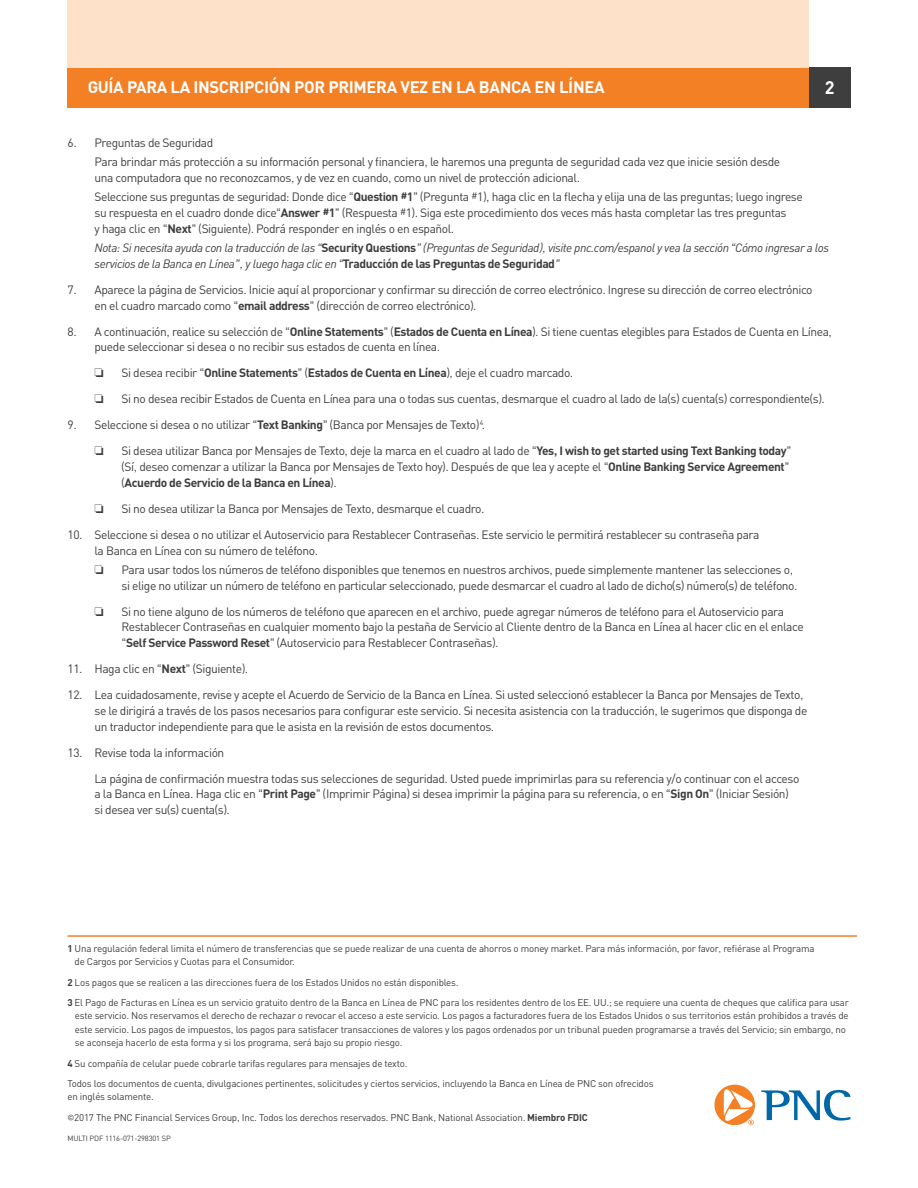
<style>
.page{position:relative;width:918px;height:1188px;background:#fff}
.page>*{position:absolute;margin:0;border:0;box-sizing:border-box;transform-origin:0 0}
.t1{font:700 18px "PNC Sans";color:#fff}
.t2{font:700 16.5px "PNC Sans";letter-spacing:-.02em;color:#fff}
.t3{font:12px/15.8px "PNC Sans";letter-spacing:-.035em;color:#3e3e3f}
.t4{font:italic 12px/15.8px "PNC Sans";letter-spacing:-.035em;color:#3e3e3f}
.t5{font:9.75px/13.5px "PNC Sans";letter-spacing:-.02em;color:#3e3e3f}
.t6{font:7.5px "PNC Sans";letter-spacing:-.02em;color:#3e3e3f}
.s1{font-weight:700}
.s2{font-weight:700;font-style:normal}
</style>
<div class="page">
<svg style="left:761px;top:1090px;width:89px;height:31px"></svg>
<svg style="left:714px;top:1085px;width:41px;height:40px"></svg>
<div style="left:68px;top:68px;width:782px;height:40px;background:#f48026"></div>
<div style="left:68px;top:0;width:741px;height:68px;background:#fee1c9"></div>
<div style="left:809px;top:68px;width:41px;height:40px;background:#3e3e3f"></div>
<hr style="left:68px;top:935px;width:789px;height:2px;background:#f48026">
<h2 class="t2" style="left:88px;top:76px;width:518px">GUÍA PARA LA INSCRIPCIÓN POR PRIMERA VEZ EN LA BANCA EN LÍNEA</h2>
<h1 class="t1" style="left:825px;top:75px;width:11px">2</h1>
<p class="t3" style="left:94px;top:133px;width:687px;line-height:19.2px;text-indent:-27px">6. Preguntas de Seguridad<br>Para brindar más protección a su información personal y financiera, le haremos una pregunta de seguridad cada vez que inicie sesión desde</p>
<p class="t3" style="left:94px;top:168px;width:710px;line-height:19.2px">una computadora que no reconozcamos, y de vez en cuando, como un nivel de protección adicional.<br>Seleccione sus preguntas de seguridad: Donde dice “<span class="s1">Question #1</span>” (Pregunta #1), haga clic en la flecha y elija una de las preguntas; luego ingrese</p>
<p class="t3" style="left:94px;top:205px;width:694px">su respuesta en el cuadro donde dice“<span class="s1">Answer #1</span>” (Respuesta #1). Siga este procedimiento dos veces más hasta completar las tres preguntas y haga clic en “<span class="s1">Next</span>” (Siguiente). Podrá responder en inglés o en español.</p>
<p class="t4" style="left:94px;top:240px;width:736px">Nota: Si necesita ayuda con la traducción de las “<span class="s2">Security Questions</span>” (Preguntas de Seguridad), visite pnc.com/espanol y vea la sección “Cómo ingresar a los servicios de la Banca en Línea”, y luego haga clic en “<span class="s2">Traducción de las Preguntas de Seguridad</span>”</p>
<p class="t3" style="left:94px;top:281px;width:720px;text-indent:-27px">7. Aparece la página de Servicios. Inicie aquí al proporcionar y confirmar su dirección de correo electrónico. Ingrese su dirección de correo electrónico en el cuadro marcado como “<span class="s1">email address</span>” (dirección de correo electrónico).</p>
<p class="t3" style="left:94px;top:323px;width:739px;text-indent:-27px">8. A continuación, realice su selección de “<span class="s1">Online Statements</span>” (<span class="s1">Estados de Cuenta en Línea</span>). Si tiene cuentas elegibles para Estados de Cuenta en Línea, puede seleccionar si desea o no recibir sus estados de cuenta en línea.</p>
<p class="t3" style="left:122px;top:365px;width:453px">Si desea recibir “<span class="s1">Online Statements</span>” (<span class="s1">Estados de Cuenta en Línea</span>), deje el cuadro marcado.</p>
<p class="t3" style="left:122px;top:391px;width:705px">Si no desea recibir Estados de Cuenta en Línea para una o todas sus cuentas, desmarque el cuadro al lado de la(s) cuenta(s) correspondiente(s).</p>
<p class="t3" style="left:68px;top:417px;width:419px">9. Seleccione si desea o no utilizar “<span class="s1">Text Banking</span>” (Banca por Mensajes de Texto)<sup>4</sup>.</p>
<p class="t3" style="left:122px;top:443px;width:671px">Si desea utilizar Banca por Mensajes de Texto, deje la marca en el cuadro al lado de “<span class="s1">Yes, I wish to get started using Text Banking today</span>” (Sí, deseo comenzar a utilizar la Banca por Mensajes de Texto hoy). Después de que lea y acepte el “<span class="s1">Online Banking Service Agreement</span>” (<span class="s1">Acuerdo de Servicio de la Banca en Línea</span>).</p>
<p class="t3" style="left:122px;top:500px;width:364px">Si no desea utilizar la Banca por Mensajes de Texto, desmarque el cuadro.</p>
<p class="t3" style="left:95px;top:526px;width:666px;text-indent:-27px">10. Seleccione si desea o no utilizar el Autoservicio para Restablecer Contraseñas. Este servicio le permitirá restablecer su contraseña para la Banca en Línea con su número de teléfono.</p>
<p class="t3" style="left:122px;top:561px;width:678px">Para usar todos los números de teléfono disponibles que tenemos en nuestros archivos, puede simplemente mantener las selecciones o, si elige no utilizar un número de teléfono en particular seleccionado, puede desmarcar el cuadro al lado de dicho(s) número(s) de teléfono.</p>
<p class="t3" style="left:122px;top:603px;width:684px">Si no tiene alguno de los números de teléfono que aparecen en el archivo, puede agregar números de teléfono para el Autoservicio para<br>Restablecer Contraseñas en cualquier momento bajo la pestaña de Servicio al Cliente dentro de la Banca en Línea al hacer clic en el enlace “<span class="s1">Self Service Password Reset</span>” (Autoservicio para Restablecer Contraseñas).</p>
<p class="t3" style="left:68px;top:661px;width:182px">11. Haga clic en “<span class="s1">Next</span>” (Siguiente).</p>
<p class="t3" style="left:95px;top:687px;width:714px;text-indent:-27px">12. Lea cuidadosamente, revise y acepte el Acuerdo de Servicio de la Banca en Línea. Si usted seleccionó establecer la Banca por Mensajes de Texto, se le dirigirá a través de los pasos necesarios para configurar este servicio. Si necesita asistencia con la traducción, le sugerimos que disponga de un traductor independiente para que le asista en la revisión de estos documentos.</p>
<p class="t3" style="left:95px;top:739px;width:706px;line-height:26px;text-indent:-27px">13. Revise toda la información<br>La página de confirmación muestra todas sus selecciones de seguridad. Usted puede imprimirlas para su referencia y/o continuar con el acceso</p>
<p class="t3" style="left:95px;top:786px;width:696px">a la Banca en Línea. Haga clic en “<span class="s1">Print Page</span>” (Imprimir Página) si desea imprimir la página para su referencia, o en “<span class="s1">Sign On</span>” (Iniciar Sesión) si desea ver su(s) cuenta(s).</p>
<p class="t5" style="left:75px;top:941px;width:741px;text-indent:-7px"><span class="s1">1</span> Una regulación federal limita el número de transferencias que se puede realizar de una cuenta de ahorros o money market. Para más información, por favor, refiérase al Programa de Cargos por Servicios y Cuotas para el Consumidor.</p>
<p class="t5" style="left:68px;top:972px;width:783px;line-height:20.2px"><span class="s1">2</span> Los pagos que se realicen a las direcciones fuera de los Estados Unidos no están disponibles.<br><span class="s1">3</span> El Pago de Facturas en Línea es un servicio gratuito dentro de la Banca en Línea de PNC para los residentes dentro de los EE. UU.; se requiere una cuenta de cheques que califica para usar</p>
<p class="t5" style="left:75px;top:1009px;width:775px">este servicio. Nos reservamos el derecho de rechazar o revocar el acceso a este servicio. Los pagos a facturadores fuera de los Estados Unidos o sus territorios están prohibidos a través de este servicio. Los pagos de impuestos, los pagos para satisfacer transacciones de valores y los pagos ordenados por un tribunal pueden programarse a través del Servicio; sin embargo, no se aconseja hacerlo de esta forma y si los programa, será bajo su propio riesgo.</p>
<p class="t5" style="left:68px;top:1053px;width:588px;line-height:20.2px"><span class="s1">4</span> Su compañía de celular puede cobrarle tarifas regulares para mensajes de texto.<br>Todos los documentos de cuenta, divulgaciones pertinentes, solicitudes y ciertos servicios, incluyendo la Banca en Línea de PNC son ofrecidos</p>
<p class="t5" style="left:68px;top:1086px;width:522px;line-height:20.2px">en inglés solamente.<br>©2017 The PNC Financial Services Group, Inc. Todos los derechos reservados. PNC Bank, National Association. <span class="s1">Miembro FDIC</span></p>
<p class="t6" style="left:68px;top:1133px;width:105px">MULTI PDF 1116-071-298301 SP</p>
</div>
